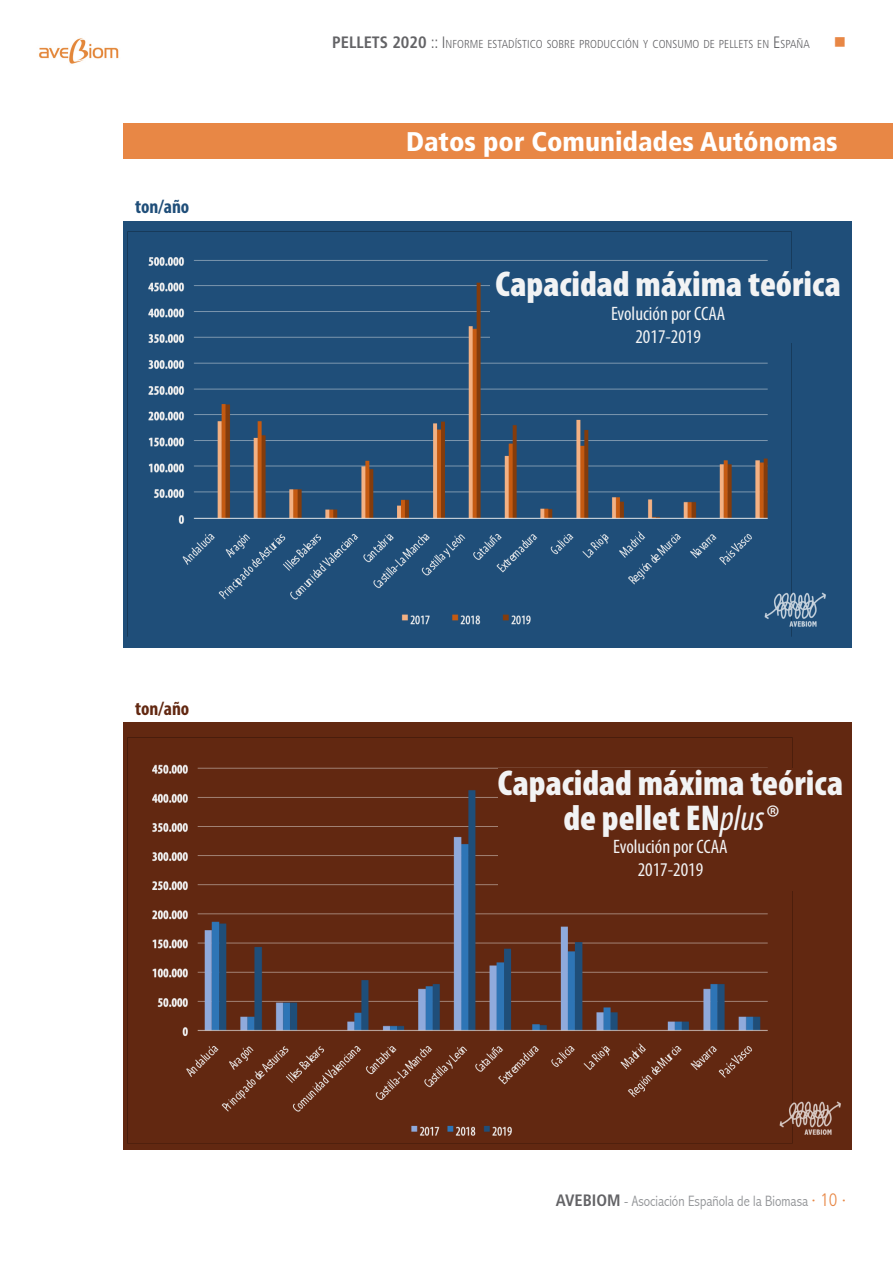
<style>
.page{position:relative;width:893px;height:1263px;background:#fff}
.page>*{position:absolute;margin:0;border:0;box-sizing:border-box;transform-origin:0 0}
.t1{font:900 condensed 36px/34.5px "Myriad Pro";color:#f2f3f4;text-align:center}
.t2{font:900 condensed 27px "Frutiger";color:#fff}
.t3{font:condensed 19.5px "Myriad Pro";color:#f2f3f4}
.t4{font:700 condensed 19.5px "Myriad Pro";color:#1f4e79}
.t5{font:700 condensed 19.5px "Myriad Pro";color:#622811}
.t6{font:16.5px "Wingdings";color:#e88745}
.t7{font:300 condensed 15px "Abadi";color:#939598}
.t8{font:300 condensed 11.55px "Frutiger";color:#636366}
.s1{font-weight:700;font-size:16.5px}
.s2{font-size:16.5px}
.s3{font-weight:400;font-style:italic}
.s4{font-family:"Frutiger";font-weight:700;font-size:16.5px;color:#636366}
.s5{font-family:"Frutiger";font-size:18px;color:#e88745}
</style>
<div class="page">
<img style="left:39px;top:38px;width:80px;height:26px">
<div style="left:124px;top:123px;width:769px;height:35px;background:#e88745"></div>
<div style="left:124px;top:723px;width:728px;height:427px;background:#622811"></div>
<img style="left:127px;top:737px;width:665px;height:406px">
<div style="left:498px;top:768px;width:345px;height:123px;background:#622811"></div>
<img style="left:777px;top:1097px;width:64px;height:41px">
<div style="left:124px;top:221px;width:728px;height:426px;background:#1f4e79"></div>
<img style="left:127px;top:232px;width:665px;height:405px">
<div style="left:490px;top:269px;width:356px;height:74px;background:#1f4e79"></div>
<img style="left:762px;top:589px;width:64px;height:41px">
<p class="t4" style="left:135px;top:195px;width:56px">ton/año</p>
<p class="t5" style="left:135px;top:696px;width:56px">ton/año</p>
<p class="t8" style="left:332px;top:38px;width:479px"><span class="s1">PELLETS 2020</span> <span class="s2">:: I</span>NFORME ESTADÍSTICO SOBRE PRODUCCIÓN Y CONSUMO DE PELLETS EN <span class="s2">E</span>SPAÑA</p>
<h3 class="t6" style="left:834px;top:33px;width:14px">■</h3>
<p class="t2" style="left:406px;top:125px;width:433px">Datos por Comunidades Autónomas</p>
<p class="t1" style="left:495px;top:266px;width:347px">Capacidad máxima teórica</p>
<p class="t3" style="left:611px;top:301px;width:116px">Evolución por CCAA</p>
<p class="t3" style="left:635px;top:325px;width:67px">2017-2019</p>
<p class="t1" style="left:498px;top:765px;width:347px">Capacidad máxima teórica de pellet EN<span class="s3">plus®</span></p>
<p class="t3" style="left:613px;top:835px;width:116px">Evolución por CCAA</p>
<p class="t3" style="left:638px;top:858px;width:67px">2017-2019</p>
<p class="t7" style="left:556px;top:1192px;width:292px"><span class="s4">AVEBIOM</span> - Asociación Española de la Biomasa <span class="s5">· 10 ·</span></p>
</div>
